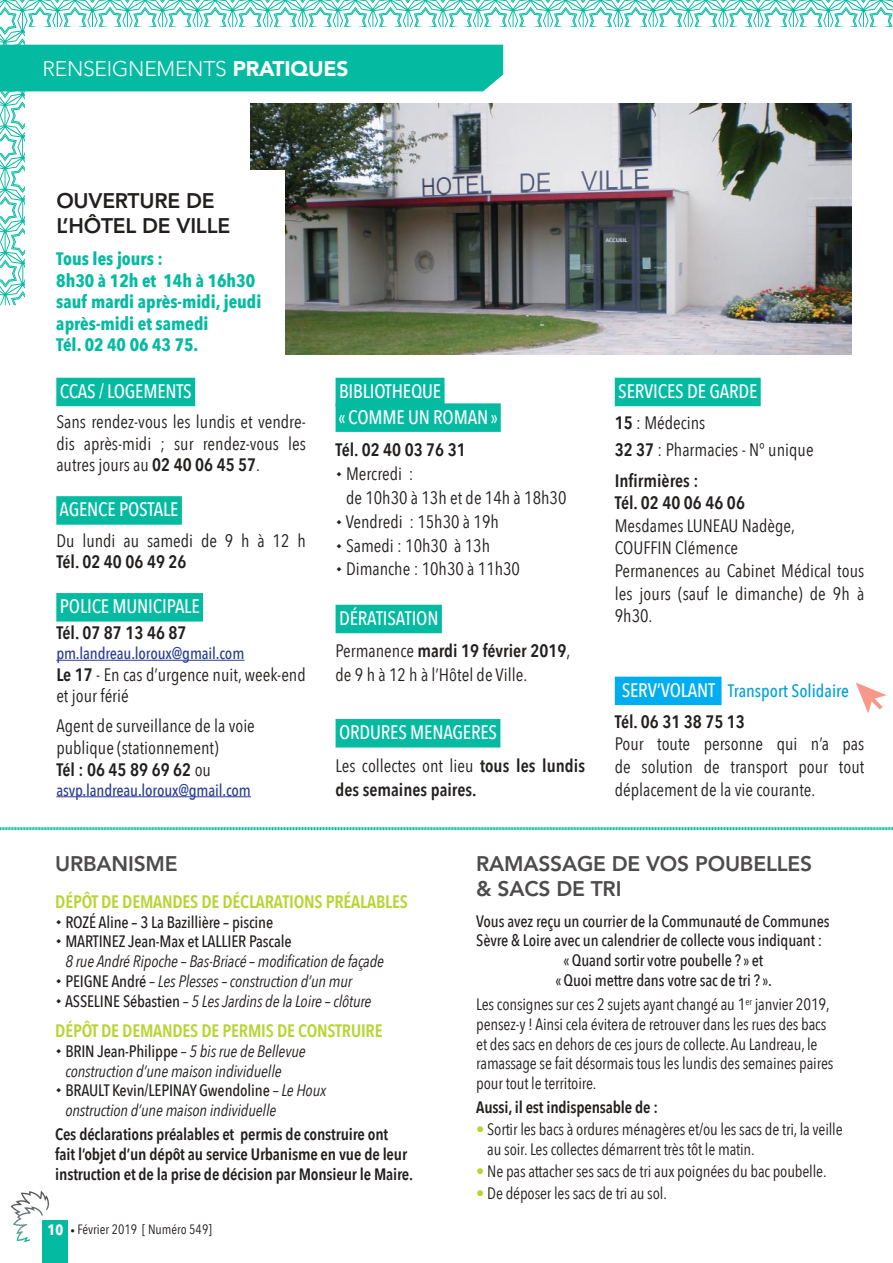
<style>
.page{position:relative;width:893px;height:1263px;background:#fff}
.page>*{position:absolute;margin:0;border:0;box-sizing:border-box;transform-origin:0 0}
.t1{font:800 21px/25.2px "Avenir";letter-spacing:-.01em;color:#4e4b4c}
.t2{font:800 21px/25.2px "Avenir";letter-spacing:-.01em;color:#241f1f}
.t3{font:300 21px "Avenir";letter-spacing:-.01em;color:#fff}
.t4{font:500 19.5px/25.7px "Avenir Next Condensed";letter-spacing:-.01em;color:#fff}
.t5{font:18px/22.5px "Avenir Next Condensed";color:#241f1f}
.t6{font:600 18px/23.9px "Avenir Next Condensed";color:#241f1f}
.t7{font:700 18px/21.6px "Avenir Next Condensed";color:#04bba2}
.t8{font:600 18px "Avenir Next Condensed";letter-spacing:-.01em;color:#b6d530}
.t9{font:500 18px/31px "Avenir Next Condensed";color:#00a0de}
.t10{font:16.5px/19.8px "Avenir Next Condensed";letter-spacing:-.01em;color:#241f1f}
.t11{font:italic 16.5px/19.8px "Avenir Next Condensed";letter-spacing:-.01em;color:#241f1f}
.t12{font:500 16.5px/19.8px "Avenir Next Condensed";letter-spacing:-.01em;color:#241f1f}
.t13{font:600 16.5px/19.8px "Avenir Next Condensed";letter-spacing:-.01em;color:#241f1f}
.t14{font:500 16.5px "Avenir Next Condensed";letter-spacing:-.01em;color:#2a3f91}
.t15{font:13.5px "Avenir Next Condensed";color:#241f1f}
.s1{font-weight:900}
.s2{font-weight:600}
.s3{font-weight:400}
.s4{font-size:19.5px;color:#fff}
.s5{font-weight:600;color:#241f1f}
.s6{font-weight:500;font-style:normal}
.s7{font-weight:700;font-size:15px;color:#fff}
.s8{font-size:9px}
.s9{color:#b6d530}
</style>
<div class="page">
<svg style="left:0;top:0;width:303px;height:305px"></svg>
<svg style="left:303px;top:0;width:315px;height:27px"></svg>
<svg style="left:618px;top:0;width:275px;height:27px"></svg>
<div style="left:26px;top:28px;width:867px;height:424px;background:#fff"></div>
<div style="left:0;top:45px;width:503px;height:46px;background:#04bba2"></div>
<div style="left:43px;top:1220px;width:25px;height:43px;background:#04bba2"></div>
<svg style="left:11px;top:1190px;width:39px;height:52px"></svg>
<img style="left:250px;top:104px;width:601px;height:250px">
<div style="left:227px;top:170px;width:58px;height:212px;background:#fff"></div>
<div style="left:56px;top:378px;width:139px;height:28px;background:#04bba2"></div>
<div style="left:56px;top:496px;width:126px;height:29px;background:#04bba2"></div>
<div style="left:56px;top:593px;width:147px;height:28px;background:#04bba2"></div>
<hr style="left:56px;top:660px;width:188px;height:1px;background:#2a3f91">
<hr style="left:56px;top:796px;width:195px;height:1px;background:#2a3f91">
<div style="left:336px;top:378px;width:109px;height:28px;background:#04bba2"></div>
<div style="left:336px;top:403px;width:165px;height:29px;background:#04bba2"></div>
<div style="left:336px;top:605px;width:106px;height:28px;background:#04bba2"></div>
<div style="left:336px;top:719px;width:164px;height:28px;background:#04bba2"></div>
<div style="left:615px;top:378px;width:146px;height:28px;background:#04bba2"></div>
<div style="left:615px;top:677px;width:106px;height:28px;background:#00aeef"></div>
<svg style="left:856px;top:682px;width:31px;height:31px"></svg>
<svg style="left:0;top:827px;width:893px;height:4px"></svg>
<p class="t3" style="left:43px;top:56px;width:308px">RENSEIGNEMENTS <span class="s1">PRATIQUES</span></p>
<p class="t2" style="left:56px;top:188px;width:175px">OUVERTURE DE<br>L’HÔTEL DE VILLE</p>
<p class="t7" style="left:56px;top:248px;width:207px">Tous les jours :<br>8h30 à 12h et 14h à 16h30 sauf mardi après-midi, jeudi après-midi et samedi<br>Tél. 02 40 06 43 75.</p>
<p class="t4" style="left:60px;top:378px;width:134px">CCAS / LOGEMENTS</p>
<p class="t5" style="left:56px;top:410px;width:251px;line-height:21.6px;text-align:justify">Sans rendez-vous les lundis et vendre&shy;dis après-midi ; sur rendez-vous les autres jours au <span class="s2">02 40 06 45 57</span>.</p>
<p class="t4" style="left:59px;top:497px;width:121px">AGENCE POSTALE</p>
<p class="t5" style="left:56px;top:528px;width:251px">Du lundi au samedi de 9 h à 12 h</p>
<p class="t6" style="left:56px;top:549px;width:132px">Tél. 02 40 06 49 26</p>
<p class="t4" style="left:60px;top:594px;width:141px">POLICE MUNICIPALE</p>
<p class="t6" style="left:56px;top:620px;width:132px">Tél. 07 87 13 46 87</p>
<p class="t14" style="left:56px;top:643px;width:190px">pm.landreau.loroux@gmail.com</p>
<p class="t5" style="left:56px;top:663px;width:251px;line-height:21.6px"><span class="s2">Le 17</span> - En cas d’urgence nuit, week-end et jour férié</p>
<p class="t5" style="left:56px;top:714px;width:200px;line-height:21.6px">Agent de surveillance de la voie publique (stationnement)<br><span class="s2">Tél : 06 45 89 69 62</span> ou</p>
<p class="t14" style="left:56px;top:780px;width:196px">asvp.landreau.loroux@gmail.com</p>
<p class="t4" style="left:338px;top:378px;width:161px">BIBLIOTHEQUE<br>« COMME UN ROMAN »</p>
<p class="t6" style="left:336px;top:437px;width:132px">Tél. 02 40 03 76 31</p>
<p class="t5" style="left:346px;top:461px;width:222px;line-height:23.9px">Mercredi :<br>de 10h30 à 13h et de 14h à 18h30<br>Vendredi : 15h30 à 19h<br>Samedi : 10h30 à 13h<br>Dimanche : 10h30 à 11h30</p>
<p class="t4" style="left:339px;top:605px;width:101px">DÉRATISATION</p>
<p class="t5" style="left:336px;top:638px;width:236px;line-height:23.9px">Permanence <span class="s2">mardi 19 février 2019</span>, de 9 h à 12 h à l’Hôtel de Ville.</p>
<p class="t4" style="left:339px;top:719px;width:160px">ORDURES MENAGERES</p>
<p class="t6" style="left:336px;top:753px;width:251px"><span class="s3">Les collectes ont lieu</span> tous les lundis des semaines paires.</p>
<p class="t4" style="left:618px;top:378px;width:141px">SERVICES DE GARDE</p>
<p class="t5" style="left:615px;top:408px;width:200px;line-height:26.8px"><span class="s2">15</span> : Médecins<br><span class="s2">32 37</span> : Pharmacies - N° unique</p>
<p class="t6" style="left:615px;top:469px;width:132px;line-height:22.5px">Infirmières :<br>Tél. 02 40 06 46 06</p>
<p class="t5" style="left:615px;top:513px;width:251px">Mesdames LUNEAU Nadège,<br>COUFFIN Clémence<br>Permanences au Cabinet Médical tous les jours (sauf le dimanche) de 9h à<br>9h30.</p>
<p class="t9" style="left:615px;top:675px;width:236px;text-indent:7px"><span class="s4">SERV’VOLANT</span> Transport Solidaire<br><span class="s5">Tél. 06 31 38 75 13</span></p>
<p class="t5" style="left:615px;top:732px;width:251px;text-align:justify">Pour toute personne qui n’a pas de solution de transport pour tout déplacement de la vie courante.</p>
<p class="t1" style="left:55px;top:851px;width:124px">URBANISME</p>
<p class="t8" style="left:55px;top:886px;width:354px">DÉPÔT DE DEMANDES DE DÉCLARATIONS PRÉALABLES</p>
<p class="t12" style="left:65px;top:912px;width:228px">ROZÉ Aline – 3 La Bazillière – piscine<br>MARTINEZ Jean-Max et LALLIER Pascale</p>
<p class="t11" style="left:65px;top:951px;width:320px">8 rue André Ripoche – Bas-Briacé – modification de façade<br><span class="s6">PEIGNE André</span> – Les Plesses – construction d’un mur<br><span class="s6">ASSELINE Sébastien</span> – 5 Les Jardins de la Loire – clôture</p>
<p class="t8" style="left:55px;top:1015px;width:329px">DÉPÔT DE DEMANDES DE PERMIS DE CONSTRUIRE</p>
<p class="t11" style="left:65px;top:1041px;width:262px"><span class="s6">BRIN Jean-Philippe</span> – 5 bis rue de Bellevue construction d’une maison individuelle <span class="s6">BRAULT Kevin/LEPINAY Gwendoline</span> – Le Houx onstruction d’une maison individuelle</p>
<p class="t13" style="left:55px;top:1124px;width:359px">Ces déclarations préalables et permis de construire ont<br>fait l’objet d’un dépôt au service Urbanisme en vue de leur instruction et de la prise de décision par Monsieur le Maire.</p>
<p class="t15" style="left:48px;top:1218px;width:166px"><span class="s7">10</span> <span class="s8">•</span> Février 2019 [ Numéro 549]</p>
<p class="t1" style="left:476px;top:851px;width:337px">RAMASSAGE DE VOS POUBELLES &amp; SACS DE TRI</p>
<p class="t12" style="left:476px;top:911px;width:355px">Vous avez reçu un courrier de la Communauté de Communes</p>
<p class="t12" style="left:476px;top:931px;width:347px">Sèvre &amp; Loire avec un calendrier de collecte vous indiquant :</p>
<p class="t12" style="left:564px;top:950px;width:201px">« Quand sortir votre poubelle ? » et</p>
<p class="t12" style="left:555px;top:970px;width:218px">« Quoi mettre dans votre sac de tri ? ».</p>
<p class="t10" style="left:476px;top:993px;width:359px">Les consignes sur ces 2 sujets ayant changé au 1<sup>er</sup> janvier 2019, pensez-y ! Ainsi cela évitera de retrouver dans les rues des bacs et des sacs en dehors de ces jours de collecte. Au Landreau, le ramassage se fait désormais tous les lundis des semaines paires pour tout le territoire.</p>
<p class="t13" style="left:476px;top:1097px;width:183px">Aussi, il est indispensable de :</p>
<p class="t10" style="left:487px;top:1119px;width:357px;text-indent:-11px"><span class="s9">•</span> Sortir les bacs à ordures ménagères et/ou les sacs de tri, la veille au soir. Les collectes démarrent très tôt le matin.</p>
<p class="t10" style="left:476px;top:1160px;width:352px"><span class="s9">•</span> Ne pas attacher ses sacs de tri aux poignées du bac poubelle.</p>
<p class="t10" style="left:476px;top:1182px;width:192px"><span class="s9">•</span> De déposer les sacs de tri au sol.</p>
</div>
